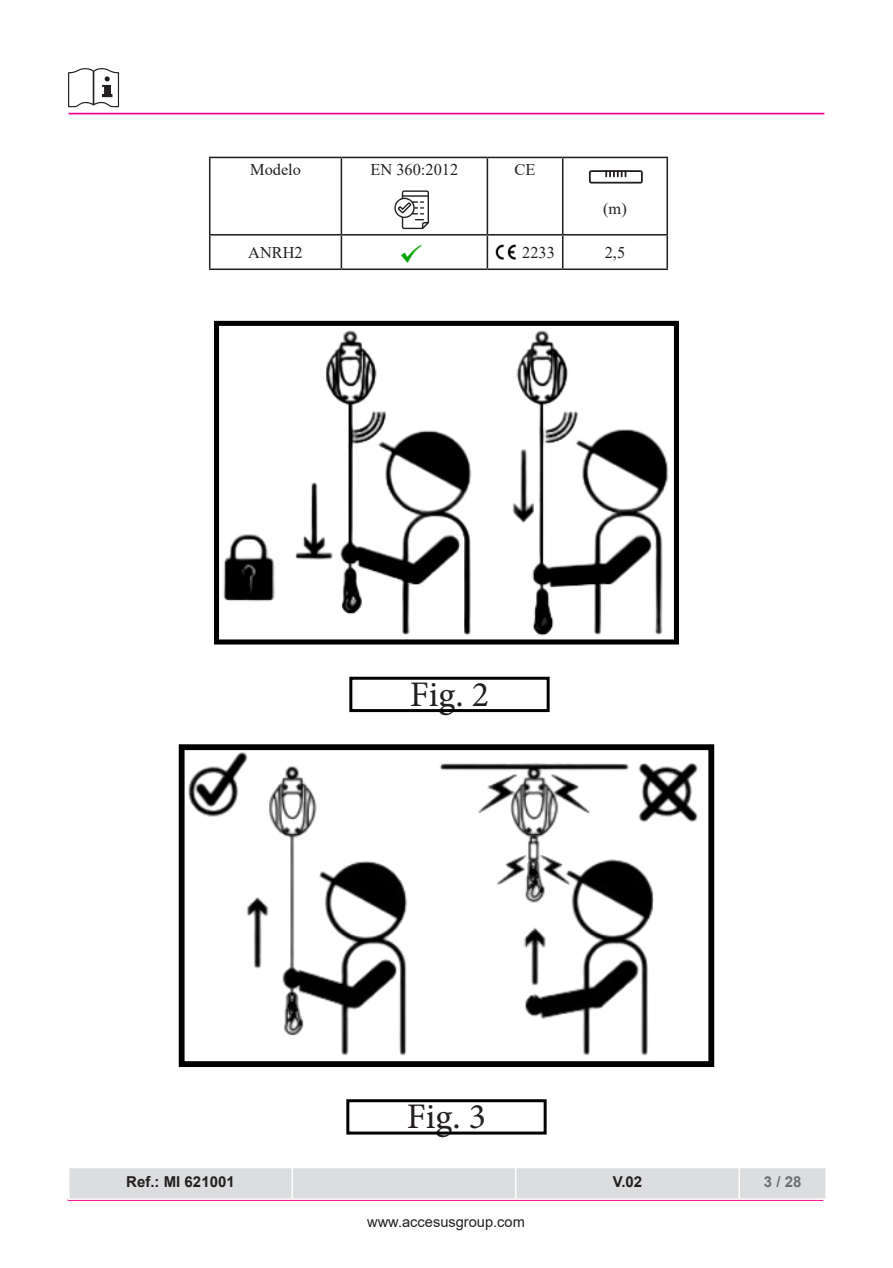
<style>
.page{position:relative;width:893px;height:1268px;background:#fff}
.page>*{position:absolute;margin:0;border:0;box-sizing:border-box;transform-origin:0 0}
.t1{font:36px "Minion Pro";color:#231f20}
.t2{font:16.2px "Times New Roman";color:#231f20}
.TABLA_9_5_pts_lato_r{font:700 15px "Arial";color:#231f20}
.Texto_pie_de_pagina{font:700 15px "Arial";color:#6c6d70}
.t3{font:14.7px "Arial";color:#231f20}
</style>
<div class="page">
<hr style="left:68px;top:1198px;width:755px;height:2px;background:#ed028c">
<svg style="left:68px;top:68px;width:51px;height:39px"></svg>
<hr style="left:69px;top:113px;width:755px;height:1px;background:#ed028c">
<img style="left:223px;top:330px;width:446px;height:306px">
<div style="left:214px;top:321px;width:465px;height:323px;border:5px solid #000"></div>
<img style="left:188px;top:752px;width:510px;height:303px">
<div style="left:179px;top:744px;width:535px;height:322px;border:6px solid #000"></div>
<div style="left:349px;top:676px;width:201px;height:36px;border:3px solid #000"></div>
<div style="left:346px;top:1098px;width:201px;height:36px;border:3px solid #000"></div>
<div style="left:69px;top:1168px;width:756px;height:30px;background:#dcdddf"></div>
<hr style="left:292px;top:1167px;width:1px;height:31px;background:#fff">
<hr style="left:515px;top:1167px;width:1px;height:31px;background:#fff">
<hr style="left:738px;top:1167px;width:2px;height:31px;background:#fff">
<hr style="left:68px;top:1198px;width:224px;height:1px;background:#fff">
<hr style="left:292px;top:1198px;width:224px;height:1px;background:#fff">
<hr style="left:516px;top:1198px;width:223px;height:1px;background:#fff">
<hr style="left:739px;top:1198px;width:88px;height:1px;background:#fff">
<hr style="left:209px;top:157px;width:132px;height:1px;background:#231f20">
<hr style="left:209px;top:158px;width:1px;height:76px;background:#231f20">
<hr style="left:341px;top:157px;width:146px;height:1px;background:#231f20">
<hr style="left:341px;top:158px;width:1px;height:76px;background:#231f20">
<hr style="left:487px;top:157px;width:76px;height:1px;background:#231f20">
<hr style="left:487px;top:158px;width:1px;height:76px;background:#231f20">
<hr style="left:563px;top:157px;width:105px;height:1px;background:#231f20">
<hr style="left:562px;top:158px;width:1px;height:76px;background:#231f20">
<hr style="left:666px;top:158px;width:2px;height:76px;background:#231f20">
<hr style="left:209px;top:234px;width:132px;height:1px;background:#231f20">
<hr style="left:209px;top:235px;width:1px;height:33px;background:#231f20">
<hr style="left:341px;top:234px;width:146px;height:1px;background:#231f20">
<hr style="left:341px;top:235px;width:1px;height:33px;background:#231f20">
<hr style="left:487px;top:234px;width:76px;height:1px;background:#231f20">
<hr style="left:487px;top:235px;width:1px;height:33px;background:#231f20">
<hr style="left:563px;top:234px;width:105px;height:1px;background:#231f20">
<hr style="left:562px;top:235px;width:1px;height:33px;background:#231f20">
<hr style="left:666px;top:235px;width:2px;height:33px;background:#231f20">
<hr style="left:209px;top:268px;width:132px;height:2px;background:#231f20">
<hr style="left:341px;top:268px;width:146px;height:2px;background:#231f20">
<hr style="left:487px;top:268px;width:76px;height:2px;background:#231f20">
<hr style="left:563px;top:268px;width:105px;height:2px;background:#231f20">
<svg style="left:394px;top:190px;width:35px;height:39px"></svg>
<img style="left:401px;top:244px;width:22px;height:19px">
<img style="left:495px;top:244px;width:21px;height:15px">
<svg style="left:589px;top:170px;width:54px;height:13px"></svg>
<p class="t2" style="left:250px;top:158px;width:52px">Modelo</p>
<p class="t2" style="left:371px;top:158px;width:89px">EN 360:2012</p>
<p class="t2" style="left:515px;top:158px;width:22px">CE</p>
<p class="t2" style="left:603px;top:197px;width:25px">(m)</p>
<p class="t2" style="left:248px;top:241px;width:56px">ANRH2</p>
<p class="t2" style="left:522px;top:241px;width:34px">2233</p>
<p class="t2" style="left:605px;top:241px;width:22px">2,5</p>
<p class="t1" style="left:410px;top:670px;width:81px">Fig. 2</p>
<p class="t1" style="left:407px;top:1092px;width:81px">Fig. 3</p>
<p class="TABLA_9_5_pts_lato_r" style="left:126px;top:1170px;width:110px">Ref.: MI 621001</p>
<p class="TABLA_9_5_pts_lato_r" style="left:613px;top:1170px;width:31px">V.02</p>
<p class="Texto_pie_de_pagina" style="left:764px;top:1170px;width:39px">3 / 28</p>
<p class="t3" style="left:367px;top:1211px;width:159px">www.accesusgroup.com</p>
</div>
